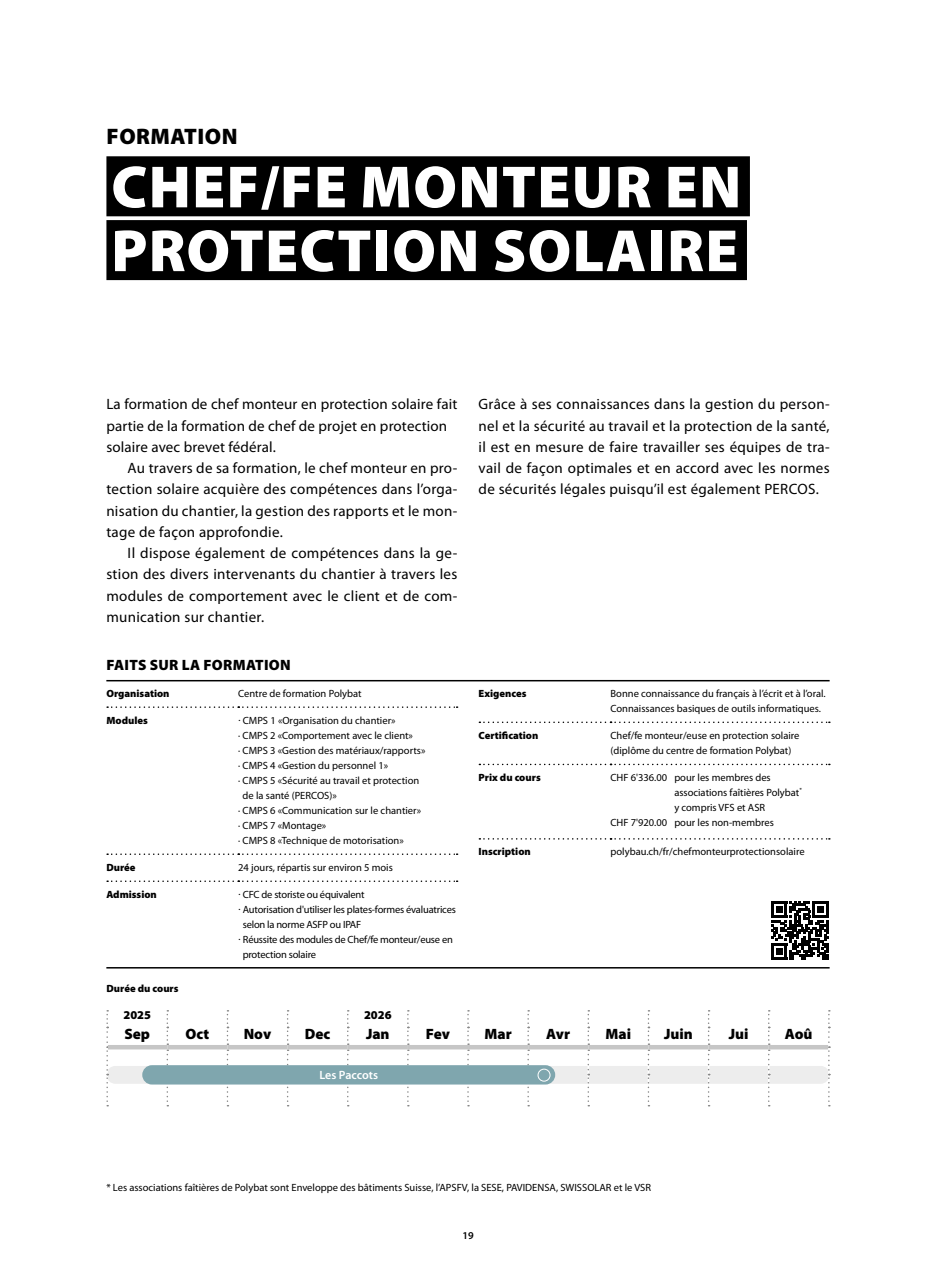
<style>
.page{position:relative;width:936px;height:1276px;background:#fff}
.page>*{position:absolute;margin:0;border:0;box-sizing:border-box;transform-origin:0 0}
.t1{font:900 60px/63.8px "Myriad Pro";letter-spacing:.02em;color:#fff}
.t2{font:900 22.5px "Myriad Pro";letter-spacing:.02em;color:#000}
.t3{font:15px/21.3px "Myriad Pro";letter-spacing:.02em;color:#000;text-align:justify}
.t4{font:900 15px "Myriad Pro";color:#000}
.t5{font:900 15px "Myriad Pro";letter-spacing:.02em;color:#000}
.t6{font:600 12px "Myriad Pro";letter-spacing:-.005em;color:#fff}
.t7{font:900 12px "Myriad Pro";color:#000}
.t8{font:10.5px/15px "Myriad Pro";color:#000}
.t9{font:10.5px "Myriad Pro";letter-spacing:-.02em;color:#000}
.t10{font:900 10.5px "Myriad Pro";color:#000}
.t11{font:600 10.5px "Myriad Pro";color:#000}
</style>
<div class="page">
<svg style="left:479px;top:721px;width:350px;height:2px"></svg>
<svg style="left:479px;top:763px;width:350px;height:2px"></svg>
<svg style="left:479px;top:838px;width:350px;height:1px"></svg>
<hr style="left:106px;top:680px;width:723px;height:1px;background:#000">
<hr style="left:106px;top:967px;width:723px;height:1px;background:#000">
<div style="left:106px;top:156px;width:643px;height:60px;background:#000"></div>
<div style="left:106px;top:220px;width:641px;height:60px;background:#000"></div>
<svg style="left:107px;top:706px;width:350px;height:2px"></svg>
<svg style="left:107px;top:853px;width:350px;height:2px"></svg>
<svg style="left:107px;top:880px;width:350px;height:2px"></svg>
<div style="left:106px;top:1066px;width:723px;height:17px;background:#ededed;border-radius:9px"></div>
<svg style="left:106px;top:1010px;width:2px;height:96px"></svg>
<svg style="left:166px;top:1010px;width:2px;height:96px"></svg>
<svg style="left:227px;top:1010px;width:1px;height:96px"></svg>
<svg style="left:287px;top:1010px;width:1px;height:96px"></svg>
<svg style="left:347px;top:1010px;width:2px;height:96px"></svg>
<svg style="left:407px;top:1010px;width:2px;height:96px"></svg>
<svg style="left:467px;top:1010px;width:2px;height:96px"></svg>
<svg style="left:527px;top:1010px;width:2px;height:96px"></svg>
<svg style="left:587px;top:1010px;width:2px;height:96px"></svg>
<svg style="left:647px;top:1010px;width:2px;height:96px"></svg>
<svg style="left:707px;top:1010px;width:2px;height:96px"></svg>
<svg style="left:768px;top:1010px;width:1px;height:96px"></svg>
<svg style="left:828px;top:1010px;width:1px;height:96px"></svg>
<hr style="left:108px;top:1045px;width:59px;height:4px;background:#c6c6c6">
<hr style="left:167px;top:1045px;width:60px;height:4px;background:#c6c6c6">
<hr style="left:227px;top:1045px;width:60px;height:4px;background:#c6c6c6">
<hr style="left:287px;top:1045px;width:61px;height:4px;background:#c6c6c6">
<hr style="left:348px;top:1045px;width:60px;height:4px;background:#c6c6c6">
<hr style="left:408px;top:1045px;width:60px;height:4px;background:#c6c6c6">
<hr style="left:468px;top:1045px;width:60px;height:4px;background:#c6c6c6">
<hr style="left:528px;top:1045px;width:60px;height:4px;background:#c6c6c6">
<hr style="left:588px;top:1045px;width:60px;height:4px;background:#c6c6c6">
<hr style="left:648px;top:1045px;width:60px;height:4px;background:#c6c6c6">
<hr style="left:708px;top:1045px;width:60px;height:4px;background:#c6c6c6">
<hr style="left:768px;top:1045px;width:60px;height:4px;background:#c6c6c6">
<div style="left:143px;top:1066px;width:411px;height:17px;background:#7fa6ae;border-radius:9px"></div>
<div style="left:142px;top:1065px;width:413px;height:19px;border:2px solid #7fa6ae;border-radius:9px"></div>
<div style="left:537px;top:1068px;width:13px;height:13px;border:1px solid #fff;border-radius:50%"></div>
<svg style="left:771px;top:901px;width:58px;height:59px"></svg>
<svg style="left:771px;top:901px;width:57px;height:58px"></svg>
<div style="left:775px;top:947px;width:7px;height:7px;background:#000"></div>
<h2 class="t2" style="left:107px;top:121px;width:132px">FORMATION</h2>
<h1 class="t1" style="left:111px;top:153px;width:631px">CHEF/FE MONTEUR EN<br>PROTECTION SOLAIRE</h1>
<h3 class="t3" style="left:106px;top:393px;width:352px;text-align:left">La formation de chef monteur en protection solaire fait partie de la formation de chef de projet en protection solaire avec brevet fédéral.</h3>
<h3 class="t3" style="left:106px;top:457px;width:352px;text-indent:21px">Au travers de sa formation, le chef monteur en pro&shy;tection solaire acquière des compétences dans l’orga&shy;nisation du chantier, la gestion des rapports et le mon&shy;tage de façon approfondie.</h3>
<h3 class="t3" style="left:106px;top:542px;width:352px;text-indent:21px">Il dispose également de compétences dans la ge&shy;stion des divers intervenants du chantier à travers les modules de comportement avec le client et de com&shy;munication sur chantier.</h3>
<h3 class="t5" style="left:106px;top:655px;width:186px">FAITS SUR LA FORMATION</h3>
<p class="t10" style="left:106px;top:686px;width:65px">Organisation</p>
<p class="t8" style="left:238px;top:685px;width:125px">Centre de formation Polybat</p>
<p class="t10" style="left:106px;top:713px;width:43px">Modules</p>
<p class="t8" style="left:238px;top:712px;width:159px">· CMPS 1 «Organisation du chantier»</p>
<p class="t8" style="left:238px;top:727px;width:176px">· CMPS 2 «Comportement avec le client»</p>
<p class="t8" style="left:238px;top:742px;width:189px">· CMPS 3 «Gestion des matériaux/rapports»</p>
<p class="t8" style="left:238px;top:757px;width:151px">· CMPS 4 «Gestion du personnel 1»</p>
<p class="t8" style="left:238px;top:772px;width:182px">· CMPS 5 «Sécurité au travail et protection</p>
<p class="t8" style="left:243px;top:787px;width:96px">de la santé (PERCOS)»</p>
<p class="t8" style="left:238px;top:802px;width:184px">· CMPS 6 «Communication sur le chantier»</p>
<p class="t8" style="left:238px;top:817px;width:90px">· CMPS 7 «Montage»</p>
<p class="t8" style="left:238px;top:832px;width:167px">· CMPS 8 «Technique de motorisation»</p>
<p class="t10" style="left:106px;top:860px;width:31px">Durée</p>
<p class="t8" style="left:238px;top:859px;width:156px">24 jours, répartis sur environ 5 mois</p>
<p class="t10" style="left:106px;top:887px;width:52px">Admission</p>
<p class="t9" style="left:238px;top:887px;width:128px">· CFC de storiste ou équivalent</p>
<p class="t9" style="left:238px;top:902px;width:219px">· Autorisation d'utiliser les plates-formes évaluatrices</p>
<p class="t9" style="left:243px;top:917px;width:120px">selon la norme ASFP ou IPAF</p>
<p class="t9" style="left:238px;top:932px;width:216px">· Réussite des modules de Chef/fe monteur/euse en</p>
<p class="t9" style="left:243px;top:947px;width:75px">protection solaire</p>
<p class="t10" style="left:106px;top:981px;width:74px">Durée du cours</p>
<p class="t3" style="left:478px;top:393px;width:352px">Grâce à ses connaissances dans la gestion du person&shy;nel et la sécurité au travail et la protection de la santé, il est en mesure de faire travailler ses équipes de tra&shy;vail de façon optimales et en accord avec les normes de sécurités légales puisqu’il est également PERCOS.</p>
<p class="t10" style="left:478px;top:686px;width:49px">Exigences</p>
<p class="t8" style="left:610px;top:685px;width:217px">Bonne connaissance du français à l’écrit et à l’oral.<br>Connaissances basiques de outils informatiques.</p>
<p class="t10" style="left:478px;top:728px;width:61px">Certification</p>
<p class="t8" style="left:610px;top:727px;width:190px">Chef/fe monteur/euse en protection solaire (diplôme du centre de formation Polybat)</p>
<p class="t10" style="left:478px;top:770px;width:64px">Prix du cours</p>
<p class="t8" style="left:610px;top:769px;width:162px">CHF 6'336.00 pour les membres des</p>
<p class="t8" style="left:674px;top:784px;width:129px">associations faîtières Polybat<sup>*</sup></p>
<p class="t8" style="left:674px;top:799px;width:92px">y compris VFS et ASR</p>
<p class="t8" style="left:610px;top:814px;width:165px">CHF 7'920.00 pour les non-membres</p>
<p class="t10" style="left:478px;top:844px;width:54px">Inscription</p>
<p class="t8" style="left:610px;top:844px;width:196px">polybau.ch/fr/chefmonteurprotectionsolaire</p>
<p class="t7" style="left:123px;top:1007px;width:29px">2025</p>
<p class="t7" style="left:364px;top:1007px;width:29px">2026</p>
<h3 class="t4" style="left:124px;top:1023px;width:27px">Sep</h3>
<h3 class="t4" style="left:185px;top:1023px;width:25px">Oct</h3>
<h3 class="t4" style="left:244px;top:1023px;width:29px">Nov</h3>
<h3 class="t4" style="left:305px;top:1023px;width:27px">Dec</h3>
<h3 class="t4" style="left:366px;top:1023px;width:25px">Jan</h3>
<h3 class="t4" style="left:426px;top:1023px;width:26px">Fev</h3>
<h3 class="t4" style="left:484px;top:1023px;width:29px">Mar</h3>
<h3 class="t4" style="left:546px;top:1023px;width:25px">Avr</h3>
<h3 class="t4" style="left:605px;top:1023px;width:27px">Mai</h3>
<h3 class="t4" style="left:664px;top:1023px;width:30px">Juin</h3>
<h3 class="t4" style="left:728px;top:1023px;width:21px">Jui</h3>
<h3 class="t4" style="left:784px;top:1023px;width:29px">Aoû</h3>
<p class="t6" style="left:319px;top:1067px;width:60px">Les Paccots</p>
<p class="t8" style="left:106px;top:1179px;width:546px">* Les associations faîtières de Polybat sont Enveloppe des bâtiments Suisse, l’APSFV, la SESE, PAVIDENSA, SWISSOLAR et le VSR</p>
<p class="t11" style="left:462px;top:1228px;width:13px">19</p>
</div>
